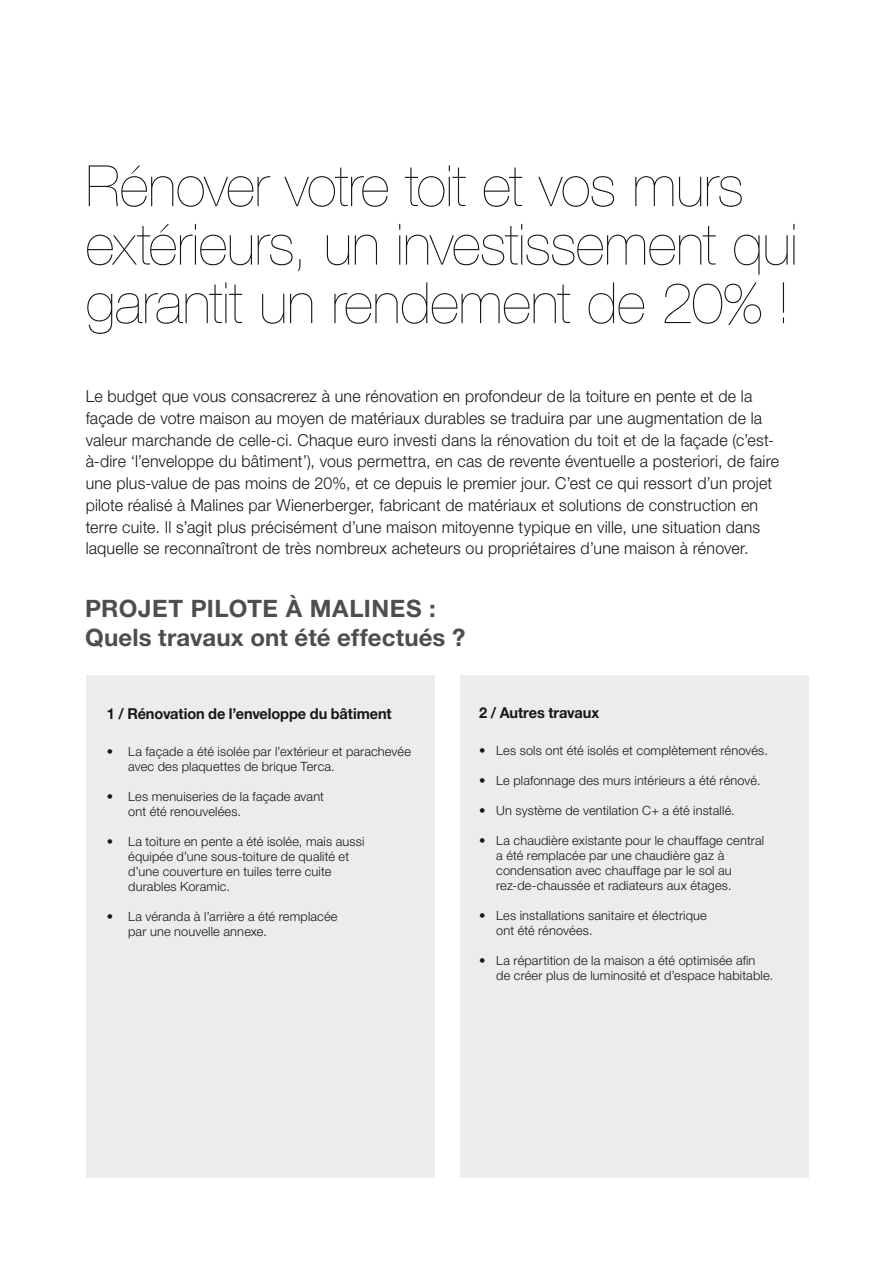
<style>
.page{position:relative;width:885px;height:1263px;background:#fff}
.page>*{position:absolute;margin:0;border:0;box-sizing:border-box;transform-origin:0 0}
.t1{font:200 57px/58.5px "Helvetica Neue LT Std";letter-spacing:-.01em;color:#181716}
.t2{font:700 24px/28.5px "Helvetica Neue LT Std";letter-spacing:.01em;color:#4e4e4d}
.t3{font:300 16.5px/21.8px "Helvetica Neue LT Std";letter-spacing:.01em;color:#181716}
.t4{font:700 15px "Helvetica Neue LT Std";letter-spacing:-.005em;color:#181716}
.t5{font:300 12.75px/15px "Helvetica Neue LT Std";letter-spacing:.015em;color:#181716}
</style>
<div class="page">
<div style="left:86px;top:675px;width:348px;height:503px;background:#ececec"></div>
<div style="left:460px;top:675px;width:348px;height:503px;background:#ececec"></div>
<h1 class="t1" style="left:86px;top:156px;width:713px">Rénover votre toit et vos murs extérieurs, un investissement qui garantit un rendement de 20% !</h1>
<p class="t3" style="left:86px;top:385px;width:694px">Le budget que vous consacrerez à une rénovation en profondeur de la toiture en pente et de la façade de votre maison au moyen de matériaux durables se traduira par une augmentation de la valeur marchande de celle-ci. Chaque euro investi dans la rénovation du toit et de la façade (c’est&shy;à-dire ‘l’enveloppe du bâtiment’), vous permettra, en cas de revente éventuelle a posteriori, de faire une plus-value de pas moins de 20%, et ce depuis le premier jour. C’est ce qui ressort d’un projet pilote réalisé à Malines par Wienerberger, fabricant de matériaux et solutions de construction en terre cuite. Il s’agit plus précisément d’une maison mitoyenne typique en ville, une situation dans laquelle se reconnaîtront de très nombreux acheteurs ou propriétaires d’une maison à rénover.</p>
<h2 class="t2" style="left:85px;top:594px;width:382px">PROJET PILOTE À MALINES :<br>Quels travaux ont été effectués ?</h2>
<p class="t4" style="left:107px;top:704px;width:286px">1 / Rénovation de l’enveloppe du bâtiment</p>
<p class="t5" style="left:128px;top:743px;width:284px;text-indent:-21px">• La façade a été isolée par l’extérieur et parachevée avec des plaquettes de brique Terca.</p>
<p class="t5" style="left:128px;top:788px;width:197px;text-indent:-21px">• Les menuiseries de la façade avant ont été renouvelées.</p>
<p class="t5" style="left:128px;top:833px;width:238px;text-indent:-21px">• La toiture en pente a été isolée, mais aussi équipée d’une sous-toiture de qualité et d’une couverture en tuiles terre cuite durables Koramic.</p>
<p class="t5" style="left:128px;top:908px;width:211px;text-indent:-21px">• La véranda à l’arrière a été remplacée par une nouvelle annexe.</p>
<p class="t4" style="left:479px;top:703px;width:121px">2 / Autres travaux</p>
<p class="t5" style="left:479px;top:742px;width:290px">• Les sols ont été isolés et complètement rénovés.</p>
<p class="t5" style="left:479px;top:772px;width:283px">• Le plafonnage des murs intérieurs a été rénové.</p>
<p class="t5" style="left:479px;top:802px;width:257px">• Un système de ventilation C+ a été installé.</p>
<p class="t5" style="left:496px;top:832px;width:269px;text-indent:-17px">• La chaudière existante pour le chauffage central a été remplacée par une chaudière gaz à condensation avec chauffage par le sol au rez-de-chaussée et radiateurs aux étages.</p>
<p class="t5" style="left:496px;top:907px;width:212px;text-indent:-17px">• Les installations sanitaire et électrique ont été rénovées.</p>
<p class="t5" style="left:496px;top:952px;width:278px;text-indent:-17px">• La répartition de la maison a été optimisée afin<br>de créer plus de luminosité et d’espace habitable.</p>
</div>
